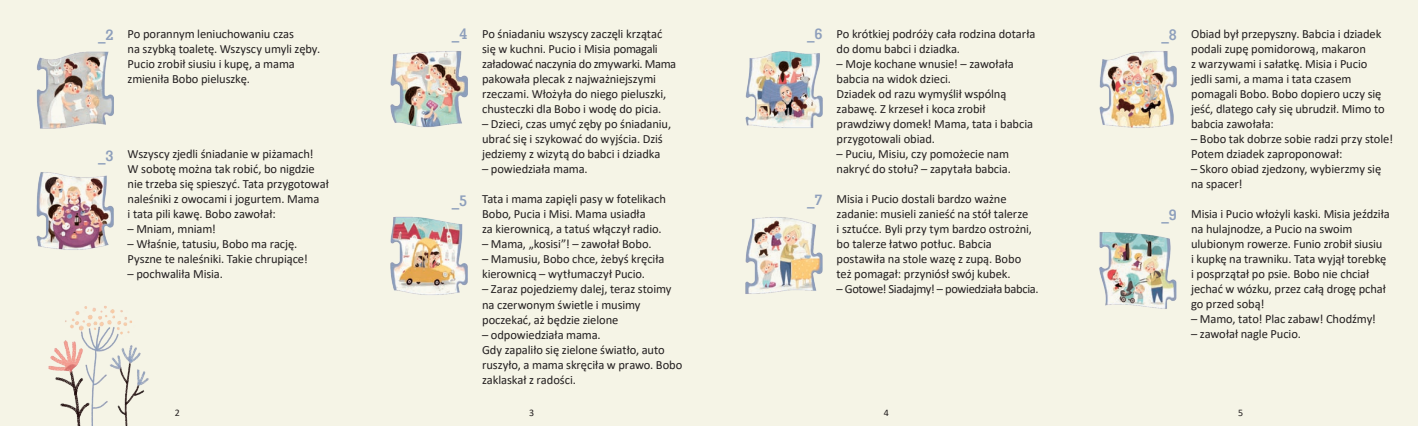
<style>
.page{position:relative;width:1418px;height:426px;background:#fff}
.page>*{position:absolute;margin:0;border:0;box-sizing:border-box;transform-origin:0 0}
.t1{font:15px "Geo Slab 703 Bd EU";color:#8e9fbc}
.t2{font:12.5px/15px "Calibri";letter-spacing:-.005em;color:#231f20}
.t3{font:12.5px "Calibri";letter-spacing:-.03em;color:#231f20}
.t4{font:10px "Calibri";color:#231f20}
</style>
<div class="page">
<div style="left:0;top:0;width:365px;height:425px;background:#f5f4e6"></div>
<div style="left:344px;top:0;width:375px;height:425px;background:#f5f4e6"></div>
<div style="left:698px;top:0;width:376px;height:425px;background:#f5f4e6"></div>
<div style="left:1052px;top:0;width:365px;height:425px;background:#f5f4e6"></div>
<img style="left:48px;top:306px;width:101px;height:119px">
<img style="left:390px;top:51px;width:78px;height:77px">
<img style="left:390px;top:216px;width:78px;height:79px">
<img style="left:745px;top:217px;width:78px;height:77px">
<img style="left:1099px;top:51px;width:78px;height:77px">
<img style="left:1099px;top:232px;width:78px;height:77px">
<img style="left:36px;top:172px;width:78px;height:78px">
<img style="left:36px;top:51px;width:78px;height:78px">
<img style="left:745px;top:51px;width:78px;height:77px">
<p class="t1" style="left:98px;top:25px;width:17px">_2</p>
<p class="t1" style="left:98px;top:146px;width:17px">_3</p>
<p class="t2" style="left:128px;top:26px;width:194px">Po porannym leniuchowaniu czas<br>na szybką toaletę. Wszyscy umyli zęby.<br>Pucio zrobił siusiu i kupę, a mama zmieniła Bobo pieluszkę.</p>
<p class="t2" style="left:128px;top:146px;width:203px">Wszyscy zjedli śniadanie w piżamach!<br>W sobotę można tak robić, bo nigdzie nie trzeba się spieszyć. Tata przygotował naleśniki z owocami i jogurtem. Mama<br>i tata pili kawę. Bobo zawołał:</p>
<p class="t2" style="left:128px;top:221px;width:90px">– Mniam, mniam!</p>
<p class="t2" style="left:128px;top:236px;width:182px">– Właśnie, tatusiu, Bobo ma rację.<br>Pyszne te naleśniki. Takie chrupiące!</p>
<p class="t2" style="left:128px;top:266px;width:97px">– pochwaliła Misia.</p>
<p class="t1" style="left:451px;top:24px;width:17px">_4</p>
<p class="t1" style="left:807px;top:24px;width:17px">_6</p>
<p class="t1" style="left:1161px;top:25px;width:17px">_8</p>
<p class="t2" style="left:836px;top:26px;width:200px">Po krótkiej podróży cała rodzina dotarła do domu babci i dziadka.</p>
<p class="t2" style="left:836px;top:56px;width:198px">– Moje kochane wnusie! – zawołała babcia na widok dzieci.<br>Dziadek od razu wymyślił wspólną zabawę. Z krzeseł i koca zrobił prawdziwy domek! Mama, tata i babcia przygotowali obiad.</p>
<p class="t2" style="left:836px;top:146px;width:176px">– Puciu, Misiu, czy pomożecie nam nakryć do stołu? – zapytała babcia.</p>
<p class="t2" style="left:836px;top:191px;width:197px">Misia i Pucio dostali bardzo ważne zadanie: musieli zanieść na stół talerze i sztućce. Byli przy tym bardzo ostrożni, bo talerze łatwo potłuc. Babcia postawiła na stole wazę z zupą. Bobo też pomagał: przyniósł swój kubek.</p>
<p class="t3" style="left:836px;top:280px;width:203px">– Gotowe! Siadajmy! – powiedziała babcia.</p>
<p class="t2" style="left:482px;top:26px;width:196px">Po śniadaniu wszyscy zaczęli krzątać się w kuchni. Pucio i Misia pomagali załadować naczynia do zmywarki. Mama pakowała plecak z najważniejszymi rzeczami. Włożyła do niego pieluszki, chusteczki dla Bobo i wodę do picia.</p>
<p class="t2" style="left:482px;top:116px;width:190px">– Dzieci, czas umyć zęby po śniadaniu, ubrać się i szykować do wyjścia. Dziś jedziemy z wizytą do babci i dziadka</p>
<p class="t2" style="left:482px;top:161px;width:107px">– powiedziała mama.</p>
<p class="t2" style="left:482px;top:191px;width:185px">Tata i mama zapięli pasy w fotelikach<br>Bobo, Pucia i Misi. Mama usiadła<br>za kierownicą, a tatuś włączył radio.</p>
<p class="t2" style="left:482px;top:236px;width:171px">– Mama, „kosisi”! – zawołał Bobo.</p>
<p class="t2" style="left:482px;top:251px;width:184px">– Mamusiu, Bobo chce, żebyś kręciła kierownicą – wytłumaczył Pucio.</p>
<p class="t2" style="left:482px;top:281px;width:191px">– Zaraz pojedziemy dalej, teraz stoimy na czerwonym świetle i musimy poczekać, aż będzie zielone</p>
<p class="t2" style="left:482px;top:326px;width:202px">– odpowiedziała mama.<br>Gdy zapaliło się zielone światło, auto ruszyło, a mama skręciła w prawo. Bobo zaklaskał z radości.</p>
<p class="t1" style="left:451px;top:191px;width:17px">_5</p>
<p class="t1" style="left:807px;top:190px;width:17px">_7</p>
<p class="t1" style="left:1161px;top:205px;width:17px">_9</p>
<p class="t2" style="left:1191px;top:26px;width:195px">Obiad był przepyszny. Babcia i dziadek podali zupę pomidorową, makaron<br>z warzywami i sałatkę. Misia i Pucio jedli sami, a mama i tata czasem pomagali Bobo. Bobo dopiero uczy się jeść, dlatego cały się ubrudził. Mimo to babcia zawołała:</p>
<p class="t2" style="left:1191px;top:131px;width:203px">– Bobo tak dobrze sobie radzi przy stole!<br>Potem dziadek zaproponował:</p>
<p class="t2" style="left:1191px;top:161px;width:192px">– Skoro obiad zjedzony, wybierzmy się na spacer!</p>
<p class="t2" style="left:1191px;top:206px;width:200px">Misia i Pucio włożyli kaski. Misia jeździła na hulajnodze, a Pucio na swoim ulubionym rowerze. Funio zrobił siusiu<br>i kupkę na trawniku. Tata wyjął torebkę i posprzątał po psie. Bobo nie chciał jechać w wózku, przez całą drogę pchał go przed sobą!</p>
<p class="t2" style="left:1191px;top:311px;width:186px">– Mamo, tato! Plac zabaw! Chodźmy!</p>
<p class="t2" style="left:1191px;top:326px;width:111px">– zawołał nagle Pucio.</p>
<p class="t4" style="left:175px;top:405px;width:7px">2</p>
<p class="t4" style="left:529px;top:405px;width:7px">3</p>
<p class="t4" style="left:883px;top:405px;width:7px">4</p>
<p class="t4" style="left:1238px;top:405px;width:7px">5</p>
</div>
